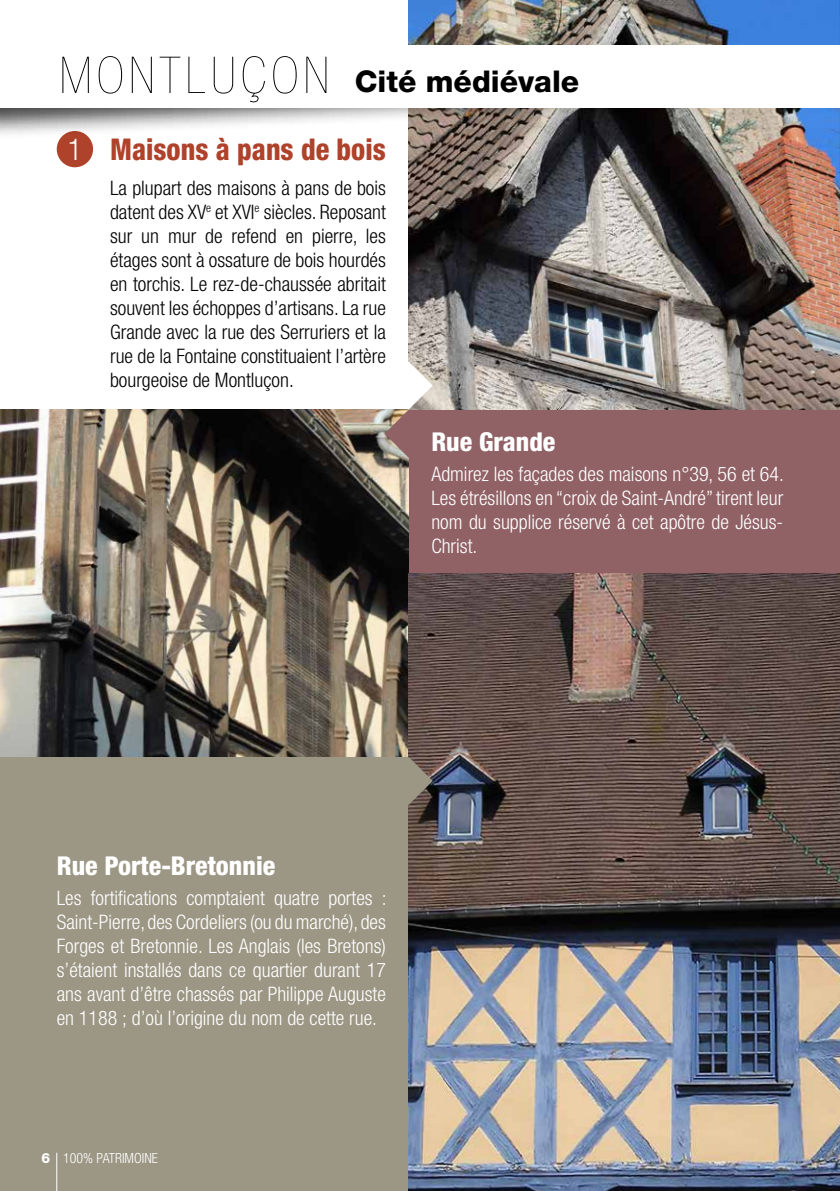
<style>
.page{position:relative;width:840px;height:1191px;background:#fff}
.page>*{position:absolute;margin:0;border:0;box-sizing:border-box;transform-origin:0 0}
.t1{font:800 30px "Helvetica Neue LT Std";color:#000}
.t2{font:800 condensed 30px "Helvetica Neue LT Std";color:#af422a;scale:.94 1}
.t3{font:300 condensed 30px "Helvetica Neue LT Std";color:#fff}
.t4{font:800 condensed 26px "Helvetica Neue LT Std";color:#fff}
.t5{font:300 condensed 20px/24px "Helvetica Neue LT Std";color:#fff;text-align:justify}
.t6{font:300 condensed 20px/24px "Helvetica Neue LT Std";color:#000;text-align:justify}
.t7{font:300 condensed 14px "Helvetica Neue LT Std";color:#fff}
.s1{font-weight:200;font-stretch:condensed;font-size:50.8px}
.s2{font-weight:800;font-stretch:normal}
</style>
<div class="page">
<div style="left:0;top:757px;width:408px;height:434px;background:#9c9684"></div>
<div style="left:408px;top:410px;width:431px;height:163px;background:#916265"></div>
<img style="left:408px;top:0;width:431px;height:410px">
<div style="left:57px;top:131px;width:36px;height:36px;background:#af422a;border-radius:50%"></div>
<img style="left:0;top:410px;width:408px;height:347px">
<img style="left:408px;top:573px;width:431px;height:618px">
<svg style="left:408px;top:757px;width:24px;height:48px"></svg>
<svg style="left:384px;top:361px;width:48px;height:97px"></svg>
<hr style="left:56px;top:1152px;width:1px;height:39px;background:#fff">
<div style="left:0;top:72px;width:674px;height:69px;background:#000;opacity:.75"></div>
<div style="left:0;top:45px;width:839px;height:63px;background:#fff"></div>
<h1 class="t1" style="left:60px;top:64px;width:521px"><span class="s1">MONTLUÇON</span> Cité médiévale</h1>
<h1 class="t3" style="left:68px;top:132px;width:16px">1</h1>
<h1 class="t2" style="left:110px;top:130px;width:294px">Maisons à pans de bois</h1>
<p class="t6" style="left:110px;top:176px;width:277px">La plupart des maisons à pans de bois datent des XV<sup>e</sup> et XVI<sup>e</sup> siècles. Reposant sur un mur de refend en pierre, les étages sont à ossature de bois hourdés en torchis. Le rez-de-chaussée abritait souvent les échoppes d’artisans. La rue Grande avec la rue des Serruriers et la rue de la Fontaine constituaient l’artère bourgeoise de Montluçon.</p>
<h2 class="t4" style="left:431px;top:425px;width:125px">Rue Grande</h2>
<p class="t5" style="left:431px;top:461px;width:354px">Admirez les façades des maisons n°39, 56 et 64.<br>Les étrésillons en “croix de Saint-André” tirent leur nom du supplice réservé à cet apôtre de Jésus-Christ.</p>
<h2 class="t4" style="left:57px;top:849px;width:220px">Rue Porte-Bretonnie</h2>
<p class="t5" style="left:57px;top:885px;width:331px">Les fortifications comptaient quatre portes :<br>Saint-Pierre, des Cordeliers (ou du marché), des Forges et Bretonnie. Les Anglais (les Bretons) s’étaient installés dans ce quartier durant 17 ans avant d’être chassés par Philippe Auguste en 1188 ; d’où l’origine du nom de cette rue.</p>
<p class="t7" style="left:41px;top:1149px;width:118px"><span class="s2">6</span> 100% PATRIMOINE</p>
</div>
